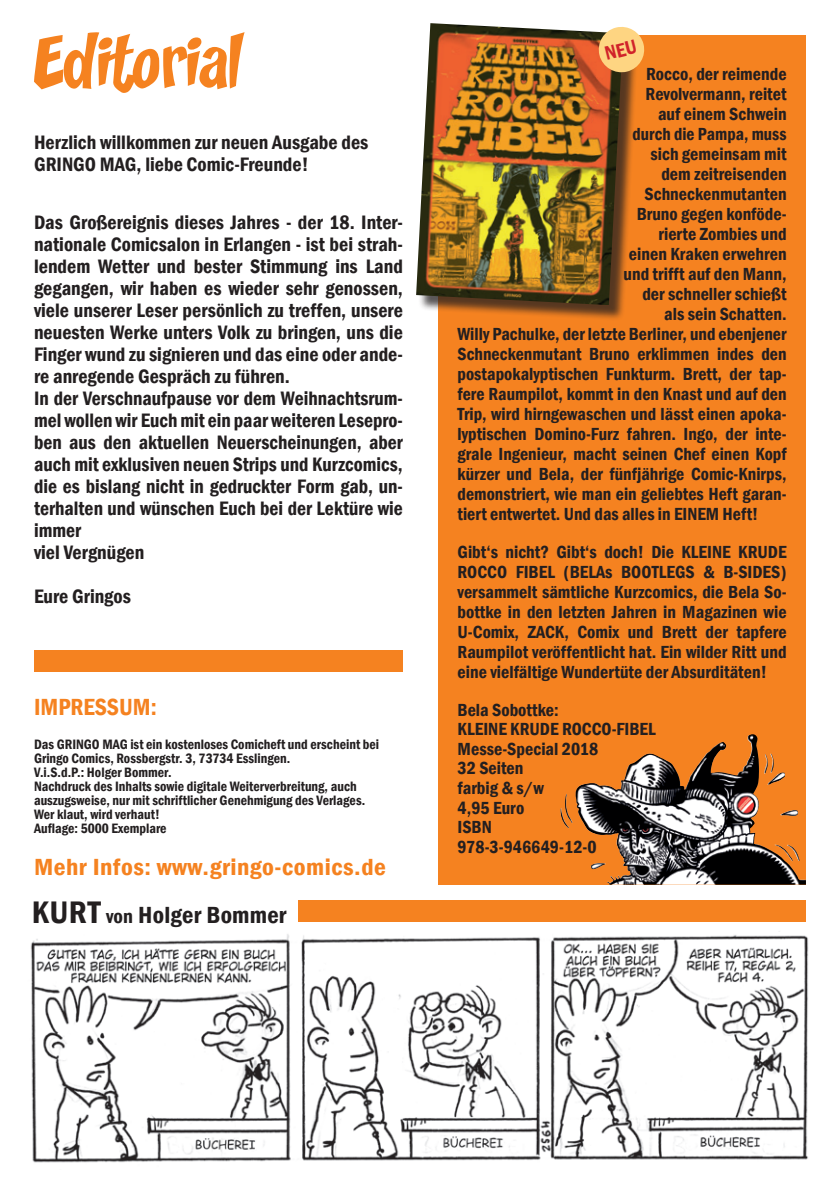
<style>
.page{position:relative;width:840px;height:1191px;background:#fff}
.page>*{position:absolute;margin:0;border:0;box-sizing:border-box;transform-origin:0 0}
.t1{font:64px "Zoinks";color:#f58220}
.t2{font:600 condensed 24px/48px "Franklin Gothic";letter-spacing:.02em;color:#f58220;scale:1.07 1}
.t3{font:600 condensed 24px "Franklin Gothic";color:#f58220}
.t4{font:600 condensed 20px/22px "Franklin Gothic";color:#231f20}
.t5{font:600 condensed 18px/19.6px "Franklin Gothic";color:#231f20;text-align:justify}
.t6{font:600 condensed 14px/14px "Franklin Gothic";color:#231f20}
.s1{font-size:32px;color:#231f20}
.s2{font-size:20px;color:#231f20}
.s3{color:#231f20}
</style>
<div class="page">
<img style="left:30px;top:931px;width:779px;height:232px">
<div style="left:299px;top:900px;width:506px;height:22px;background:#f58220"></div>
<div style="left:34px;top:651px;width:369px;height:21px;background:#f58220"></div>
<div style="left:438px;top:35px;width:367px;height:849px;background:#f58220"></div>
<img style="left:575px;top:735px;width:230px;height:149px">
<div style="left:418px;top:26px;width:220px;height:295px;background:#231f20;opacity:.75"></div>
<img style="left:416px;top:23px;width:206px;height:282px">
<svg style="left:596px;top:25px;width:49px;height:50px"></svg>
<h1 class="t1" style="left:34px;top:27px;width:210px">Editorial</h1>
<p class="t4" style="left:34px;top:131px;width:335px">Herzlich willkommen zur neuen Ausgabe des<br>GRINGO MAG, liebe Comic-Freunde!</p>
<p class="t4" style="left:34px;top:211px;width:370px">Das Großereignis dieses Jahres - der 18. Inter&shy;nationale Comicsalon in Erlangen - ist bei strah&shy;lendem Wetter und bester Stimmung ins Land gegangen, wir haben es wieder sehr genossen, viele unserer Leser persönlich zu treffen, unsere neuesten Werke unters Volk zu bringen, uns die Finger wund zu signieren und das eine oder ande&shy;re anregende Gespräch zu führen.<br>In der Verschnaufpause vor dem Weihnachtsrum&shy;mel wollen wir Euch mit ein paar weiteren Lesepro&shy;ben aus den aktuellen Neuerscheinungen, aber auch mit exklusiven neuen Strips und Kurzcomics, die es bislang nicht in gedruckter Form gab, un&shy;terhalten und wünschen Euch bei der Lektüre wie immer<br>viel Vergnügen</p>
<p class="t4" style="left:34px;top:585px;width:98px">Eure Gringos</p>
<h2 class="t3" style="left:34px;top:691px;width:124px">IMPRESSUM:</h2>
<p class="t6" style="left:34px;top:737px;width:346px">Das GRINGO MAG ist ein kostenloses Comicheft und erscheint bei Gringo Comics, Rossbergstr. 3, 73734 Esslingen.<br>V.i.S.d.P.: Holger Bommer.<br>Nachdruck des Inhalts sowie digitale Weiterverbreitung, auch auszugsweise, nur mit schriftlicher Genehmigung des Verlages.<br>Wer klaut, wird verhaut!<br>Auflage: 5000 Exemplare</p>
<h2 class="t2" style="left:32px;top:842px;width:332px">Mehr Infos: www.gringo-comics.de<br><span class="s1">KURT</span> <span class="s2">von</span> <span class="s3">Holger Bommer</span></h2>
<p class="t5" style="left:645px;top:64px;width:142px">Rocco, der reimende</p>
<p class="t5" style="left:645px;top:84px;width:142px">Revolvermann, reitet</p>
<p class="t5" style="left:657px;top:104px;width:130px">auf einem Schwein</p>
<p class="t5" style="left:632px;top:124px;width:155px">durch die Pampa, muss</p>
<p class="t5" style="left:650px;top:144px;width:138px">sich gemeinsam mit</p>
<p class="t5" style="left:661px;top:164px;width:127px">dem zeitreisenden</p>
<p class="t5" style="left:644px;top:184px;width:143px">Schneckenmutanten</p>
<p class="t5" style="left:636px;top:204px;width:151px">Bruno gegen konföde-</p>
<p class="t5" style="left:658px;top:224px;width:129px">rierte Zombies und</p>
<p class="t5" style="left:628px;top:244px;width:159px">einen Kraken erwehren</p>
<p class="t5" style="left:623px;top:264px;width:164px">und trifft auf den Mann,</p>
<p class="t5" style="left:642px;top:284px;width:146px">der schneller schießt</p>
<p class="t5" style="left:663px;top:304px;width:124px">als sein Schatten.</p>
<p class="t5" style="left:457px;top:324px;width:330px">Willy Pachulke, der letzte Berliner, und ebenjener</p>
<p class="t5" style="left:457px;top:344px;width:330px">Schneckenmutant Bruno erklimmen indes den</p>
<p class="t5" style="left:457px;top:364px;width:330px">postapokalyptischen Funkturm. Brett, der tap-</p>
<p class="t5" style="left:457px;top:384px;width:330px">fere Raumpilot, kommt in den Knast und auf den</p>
<p class="t5" style="left:457px;top:404px;width:330px">Trip, wird hirngewaschen und lässt einen apoka-</p>
<p class="t5" style="left:457px;top:424px;width:330px">lyptischen Domino-Furz fahren. Ingo, der inte-</p>
<p class="t5" style="left:457px;top:444px;width:330px">grale Ingenieur, macht seinen Chef einen Kopf</p>
<p class="t5" style="left:457px;top:464px;width:330px">kürzer und Bela, der fünfjährige Comic-Knirps,</p>
<p class="t5" style="left:457px;top:484px;width:330px">demonstriert, wie man ein geliebtes Heft garan-</p>
<p class="t5" style="left:457px;top:504px;width:302px">tiert entwertet. Und das alles in EINEM Heft!</p>
<p class="t5" style="left:457px;top:541px;width:330px">Gibt‘s nicht? Gibt‘s doch! Die KLEINE KRUDE ROCCO FIBEL (BELAs BOOTLEGS &amp; B-SIDES) versammelt sämtliche Kurzcomics, die Bela So&shy;bottke in den letzten Jahren in Magazinen wie U-Comix, ZACK, Comix und Brett der tapfere Raumpilot veröffentlicht hat. Ein wilder Ritt und eine vielfältige Wundertüte der Absurditäten!</p>
<p class="t5" style="left:457px;top:699px;width:200px;text-align:left">Bela Sobottke:<br>KLEINE KRUDE ROCCO-FIBEL<br>Messe-Special 2018<br>32 Seiten<br>farbig &amp; s/w<br>4,95 Euro<br>ISBN<br>978-3-946649-12-0</p>
</div>
